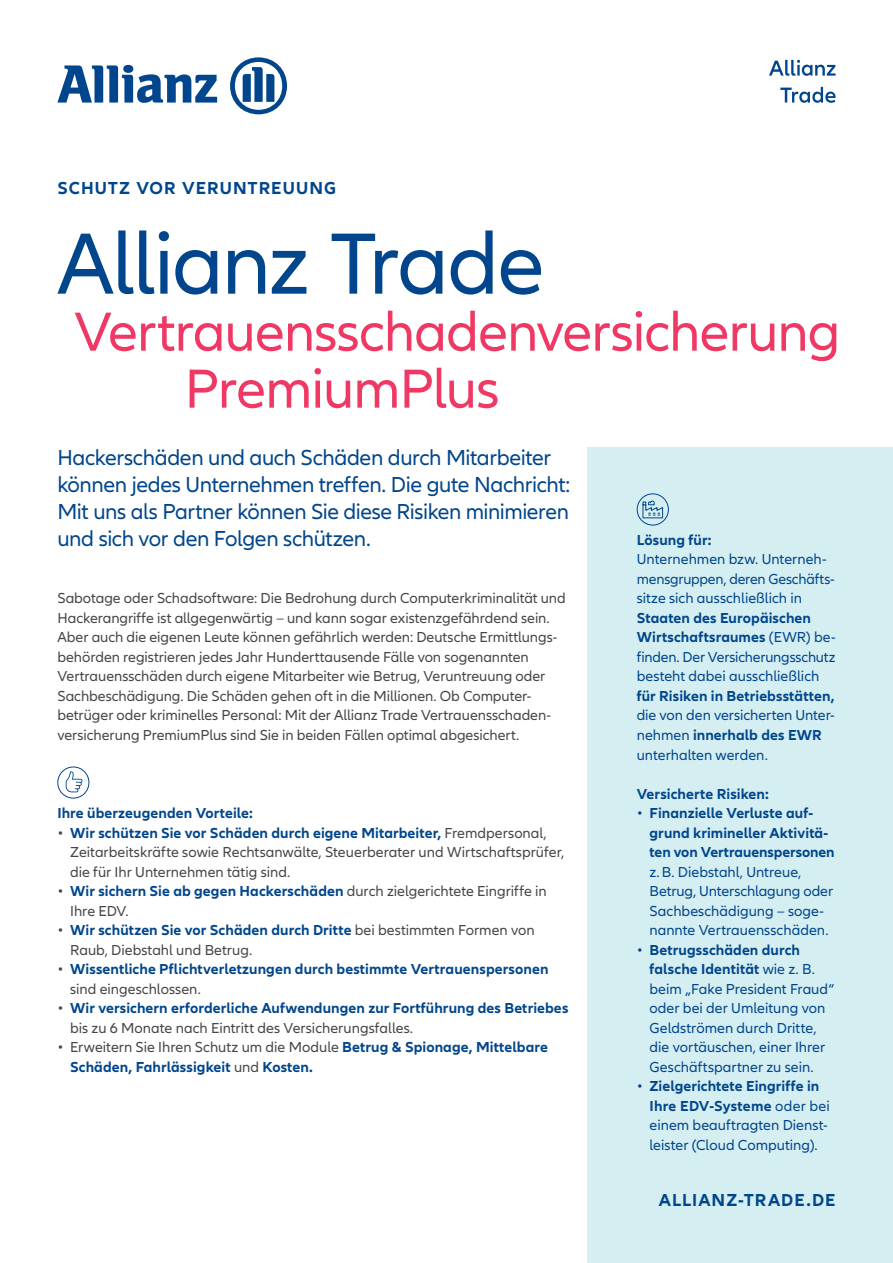
<style>
.page{position:relative;width:893px;height:1263px;background:#fff}
.page>*{position:absolute;margin:0;border:0;box-sizing:border-box;transform-origin:0 0}
.t1{font:90px "Allianz Neo";letter-spacing:-.025em;color:#01468c}
.t2{font:57px/57px "Allianz Neo";letter-spacing:-.015em;color:#ef3864}
.t3{font:22.5px/27px "Allianz Neo";letter-spacing:-.015em;color:#01468c}
.t4{font:700 18px "Allianz Neo";letter-spacing:.06em;color:#01468c}
.t5{font:15px/19.5px "Allianz Neo";letter-spacing:-.005em;color:#454647}
.t6{font:15px/19.5px "Allianz Neo";color:#01468c}
.t7{font:700 15px/19.5px "Allianz Neo";letter-spacing:.005em;color:#01468c}
.s1{font-weight:700;color:#01468c}
.s2{font-weight:400;color:#454647}
.s3{font-weight:700}
.s4{font-weight:400}
</style>
<div class="page">
<div style="left:587px;top:447px;width:306px;height:816px;background:#d5eef1"></div>
<svg style="left:66px;top:771px;width:17px;height:21px"></svg>
<div style="left:57px;top:767px;width:32px;height:31px;border:1px solid #01468c;border-radius:50%"></div>
<div style="left:637px;top:493px;width:32px;height:32px;border:1px solid #01468c;border-radius:50%"></div>
<svg style="left:642px;top:500px;width:21px;height:19px"></svg>
<svg style="left:57px;top:65px;width:160px;height:38px"></svg>
<svg style="left:230px;top:57px;width:57px;height:57px"></svg>
<svg style="left:780px;top:87px;width:56px;height:16px"></svg>
<svg style="left:769px;top:60px;width:67px;height:16px"></svg>
<p class="t4" style="left:57px;top:177px;width:280px">SCHUTZ VOR VERUNTREUUNG</p>
<h1 class="t1" style="left:57px;top:212px;width:489px">Allianz Trade</h1>
<h2 class="t2" style="left:185px;top:305px;width:657px;text-indent:-110px">Vertrauensschadenversicherung<br>PremiumPlus</h2>
<h3 class="t3" style="left:57px;top:444px;width:514px">Hackerschäden und auch Schäden durch Mitarbeiter können jedes Unternehmen treffen. Die gute Nachricht:<br>Mit uns als Partner können Sie diese Risiken minimieren und sich vor den Folgen schützen.</h3>
<p class="t5" style="left:57px;top:589px;width:510px">Sabotage oder Schadsoftware: Die Bedrohung durch Computerkriminalität und Hackerangriffe ist allgegenwärtig – und kann sogar existenzgefährdend sein.<br>Aber auch die eigenen Leute können gefährlich werden: Deutsche Ermittlungs&shy;behörden registrieren jedes Jahr Hunderttausende Fälle von sogenannten Vertrauensschäden durch eigene Mitarbeiter wie Betrug, Veruntreuung oder Sachbeschädigung. Die Schäden gehen oft in die Millionen. Ob Computer&shy;betrüger oder kriminelles Personal: Mit der Allianz Trade Vertrauensschaden&shy;versicherung PremiumPlus sind Sie in beiden Fällen optimal abgesichert.</p>
<p class="t7" style="left:57px;top:803px;width:197px">Ihre überzeugenden Vorteile:</p>
<p class="t5" style="left:70px;top:823px;width:496px;text-indent:-13px">• <span class="s1">Wir schützen Sie vor Schäden durch eigene Mitarbeiter,</span> Fremdpersonal,<br>Zeitarbeitskräfte sowie Rechtsanwälte, Steuerberater und Wirtschaftsprüfer, die für Ihr Unternehmen tätig sind.</p>
<p class="t5" style="left:70px;top:882px;width:478px;text-indent:-13px">• <span class="s1">Wir sichern Sie ab gegen Hackerschäden</span> durch zielgerichtete Eingriffe in<br>Ihre EDV.</p>
<p class="t5" style="left:70px;top:921px;width:466px;text-indent:-13px">• <span class="s1">Wir schützen Sie vor Schäden durch Dritte</span> bei bestimmten Formen von<br>Raub, Diebstahl und Betrug.</p>
<p class="t7" style="left:70px;top:959px;width:480px;text-indent:-13px"><span class="s2">•</span> Wissentliche Pflichtverletzungen durch bestimmte Vertrauenspersonen <span class="s2">sind eingeschlossen.</span></p>
<p class="t7" style="left:70px;top:998px;width:500px;text-indent:-13px"><span class="s2">•</span> Wir versichern erforderliche Aufwendungen zur Fortführung des Betriebes <span class="s2">bis zu 6 Monate nach Eintritt des Versicherungsfalles.</span></p>
<p class="t7" style="left:70px;top:1037px;width:479px;text-indent:-13px"><span class="s2">• Erweitern Sie Ihren Schutz um die Module</span> Betrug &amp; Spionage, Mittelbare<br>Schäden, Fahrlässigkeit <span class="s2">und</span> Kosten.</p>
<p class="t7" style="left:637px;top:530px;width:76px">Lösung für:</p>
<p class="t6" style="left:637px;top:550px;width:199px">Unternehmen bzw. Unterneh&shy;mensgruppen, deren Geschäfts&shy;sitze sich ausschließlich in</p>
<p class="t6" style="left:637px;top:609px;width:200px"><span class="s3">Staaten des Europäischen<br>Wirtschaftsraumes</span> (EWR) be&shy;finden. Der Versicherungsschutz besteht dabei ausschließlich</p>
<p class="t7" style="left:637px;top:686px;width:199px">für Risiken in Betriebsstätten,</p>
<p class="t6" style="left:637px;top:706px;width:200px">die von den versicherten Unter&shy;nehmen <span class="s3">innerhalb des EWR </span>unterhalten werden.</p>
<p class="t7" style="left:637px;top:784px;width:134px">Versicherte Risiken:</p>
<p class="t7" style="left:649px;top:803px;width:187px;text-indent:-13px"><span class="s4">•</span> Finanzielle Verluste auf&shy;grund krimineller Aktivitä&shy;ten von Vertrauenspersonen</p>
<p class="t6" style="left:649px;top:862px;width:185px">z.B. Diebstahl, Untreue,<br>Betrug, Unterschlagung oder<br>Sachbeschädigung – soge&shy;nannte Vertrauensschäden.</p>
<p class="t6" style="left:649px;top:940px;width:186px;text-indent:-13px">• <span class="s3">Betrugsschäden durch falsche Identität</span> wie z. B. beim „Fake President Fraud“ oder bei der Umleitung von<br>Geldströmen durch Dritte, die vortäuschen, einer Ihrer<br>Geschäftspartner zu sein.</p>
<p class="t6" style="left:649px;top:1077px;width:182px;text-indent:-13px">• <span class="s3">Zielgerichtete Eingriffe in<br>Ihre EDV-Systeme</span> oder bei einem beauftragten Dienst&shy;leister (Cloud Computing).</p>
<p class="t4" style="left:659px;top:1189px;width:178px">ALLIANZ-TRADE.DE</p>
</div>
